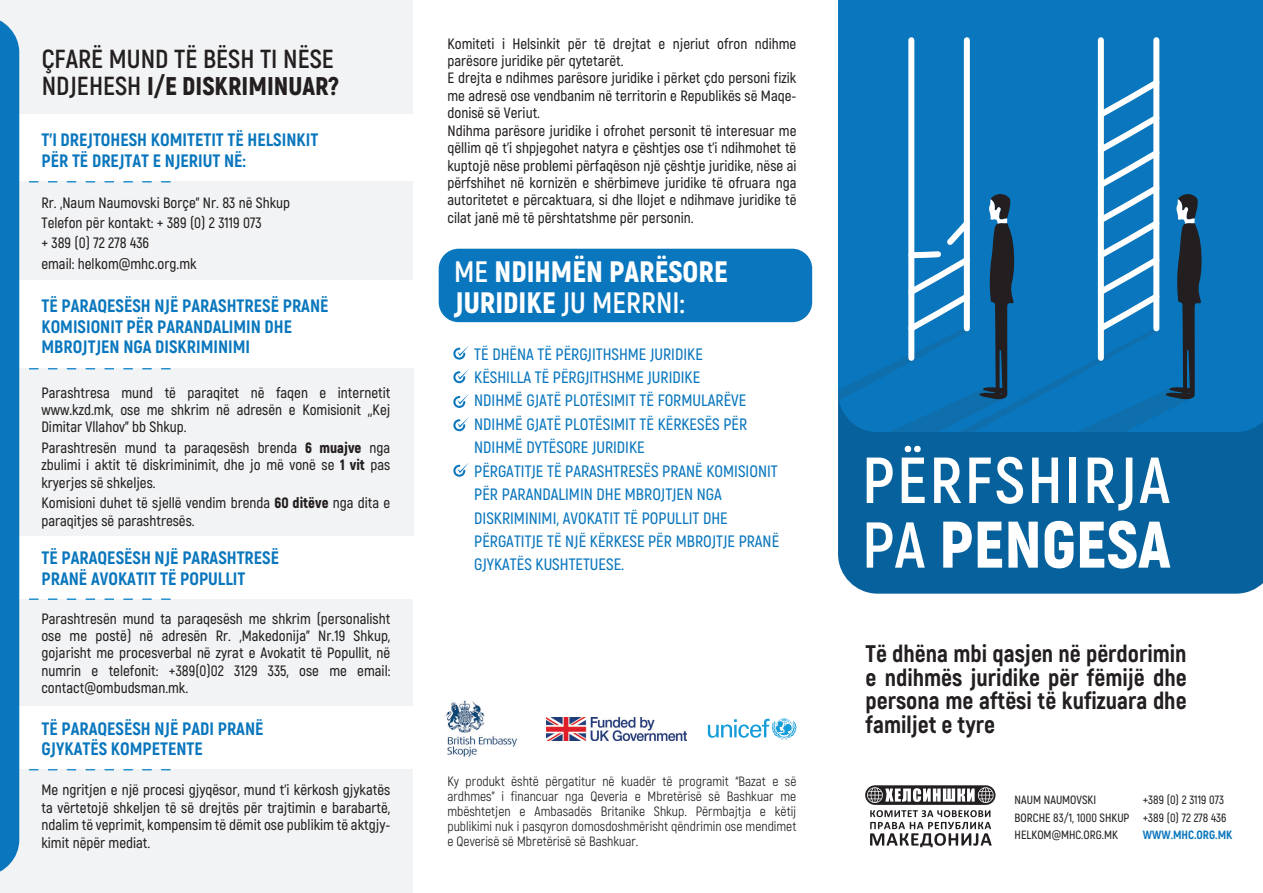
<style>
.page{position:relative;width:1263px;height:893px;background:#fff}
.page>*{position:absolute;margin:0;border:0;box-sizing:border-box;transform-origin:0 0}
.t1{font:900 65.7px "Akrobat";color:#fff}
.t2{font:700 64.95px "Akrobat";letter-spacing:.04em;color:#fff}
.t3{font:900 29.55px/31.5px "Akrobat";color:#fff}
.t4{font:700 26.1px "Akrobat";color:#231f20}
.t5{font:900 25.65px "Akrobat";color:#231f20}
.t6{font:800 24px/23.9px "Akrobat";color:#231f20;text-align:justify}
.t7{font:800 18px/20.4px "Akrobat";color:#0976bd}
.t8{font:600 16.5px/23.4px "Akrobat";color:#0976bd}
.t9{font:600 15px/17.4px "Akrobat";color:#231f20;text-align:justify}
.t10{font:13.5px/15px "Akrobat";color:#231f20;text-align:justify}
.t11{font:600 12px/17.7px "Akrobat";color:#231f20}
.t12{font:800 12px "Akrobat";color:#0976bd}
.s1{font-weight:700;font-size:26.1px}
.s2{font-weight:900}
.s3{font-weight:700}
.s4{font-weight:700;font-size:64.65px}
</style>
<div class="page">
<div style="left:0;top:369px;width:413px;height:167px;background:#f2f3f4"></div>
<div style="left:838px;top:432px;width:425px;height:162px;background:#07619c"></div>
<div style="left:0;top:599px;width:412px;height:107px;background:#f2f3f4"></div>
<div style="left:0;top:182px;width:412px;height:98px;background:#f2f3f4"></div>
<div style="left:0;top:770px;width:412px;height:123px;background:#f2f3f4"></div>
<div style="left:0;top:0;width:413px;height:113px;background:#f2f3f4"></div>
<svg style="left:29px;top:181px;width:144px;height:2px"></svg>
<div style="left:838px;top:0;width:425px;height:432px;background:#0976bd"></div>
<div style="left:0;top:20px;width:19px;height:852px;background:#0976bd"></div>
<svg style="left:29px;top:368px;width:144px;height:1px"></svg>
<svg style="left:29px;top:598px;width:142px;height:2px"></svg>
<svg style="left:29px;top:769px;width:144px;height:1px"></svg>
<img style="left:445px;top:700px;width:72px;height:57px">
<img style="left:546px;top:718px;width:140px;height:23px">
<svg style="left:708px;top:718px;width:88px;height:22px"></svg>
<div style="left:908px;top:40px;width:6px;height:318px;background:#fff"></div>
<div style="left:964px;top:40px;width:6px;height:288px;background:#fff"></div>
<div style="left:1098px;top:40px;width:6px;height:318px;background:#fff"></div>
<div style="left:1153px;top:40px;width:6px;height:288px;background:#fff"></div>
<svg style="left:838px;top:77px;width:364px;height:355px;background:#1e7cb9"></svg>
<svg style="left:865px;top:785px;width:130px;height:62px"></svg>
<div style="left:439px;top:249px;width:373px;height:73px;background:#0976bd;border-radius:20px"></div>
<svg style="left:453px;top:345px;width:16px;height:15px"></svg>
<svg style="left:453px;top:369px;width:16px;height:14px"></svg>
<svg style="left:453px;top:394px;width:16px;height:14px"></svg>
<svg style="left:453px;top:417px;width:16px;height:14px"></svg>
<svg style="left:453px;top:462px;width:16px;height:15px"></svg>
<h3 class="t4" style="left:42px;top:42px;width:294px">ÇFARË MUND TË BËSH TI NËSE</h3>
<h3 class="t5" style="left:42px;top:70px;width:299px"><span class="s1">NDJEHESH</span> I/E DISKRIMINUAR?</h3>
<p class="t7" style="left:41px;top:130px;width:278px">T’I DREJTOHESH KOMITETIT TË HELSINKIT<br>PËR TË DREJTAT E NJERIUT NË:</p>
<p class="t9" style="left:41px;top:192px;width:250px;line-height:20.4px;text-align:left">Rr. „Naum Naumovski Borçe” Nr. 83 në Shkup<br>Telefon për kontakt: + 389 (0) 2 3119 073<br>+ 389 (0) 72 278 436<br>email: helkom@mhc.org.mk</p>
<p class="t7" style="left:41px;top:296px;width:289px">TË PARAQESËSH NJË PARASHTRESË PRANË<br>KOMISIONIT PËR PARANDALIMIN DHE<br>MBROJTJEN NGA DISKRIMINIMI</p>
<p class="t9" style="left:41px;top:384px;width:350px">Parashtresa mund të paraqitet në faqen e internetit www.kzd.mk, ose me shkrim në adresën e Komisionit „,Кеј Dimitar Vllahov” bb Shkup.</p>
<p class="t9" style="left:41px;top:439px;width:350px">Parashtresën mund ta paraqesësh brenda <span class="s2">6 muajve</span> nga zbulimi i aktit të diskriminimit, dhe jo më vonë se <span class="s2">1 vit</span> pas kryerjes së shkeljes.</p>
<p class="t9" style="left:41px;top:494px;width:350px">Komisioni duhet të sjellë vendim brenda <span class="s2">60 ditëve</span> nga dita e paraqitjes së parashtresës.</p>
<p class="t7" style="left:42px;top:548px;width:239px">TË PARAQESËSH NJË PARASHTRESË<br>PRANË AVOKATIT TË POPULLIT</p>
<p class="t9" style="left:41px;top:610px;width:350px">Parashtresën mund ta paraqesësh me shkrim (personalisht ose me postë) në adresën Rr. „Makedonija” Nr.19 Shkup, gojarisht me procesverbal në zyrat e Avokatit të Popullit, në numrin e telefonit: +389(0)02 3129 335, ose me email: contact@ombudsman.mk.</p>
<p class="t7" style="left:41px;top:718px;width:224px">TË PARAQESËSH NJË PADI PRANË<br>GJYKATËS KOMPETENTE</p>
<p class="t9" style="left:41px;top:781px;width:350px">Me ngritjen e një procesi gjyqësor, mund t'i kërkosh gjykatës ta vërtetojë shkeljen të së drejtës për trajtimin e barabartë, ndalim të veprimit, kompensim të dëmit ose publikim të aktgjy&shy;kimit nëpër mediat.</p>
<p class="t9" style="left:447px;top:35px;width:350px;text-align:left">Komiteti i Helsinkit për të drejtat e njeriut ofron ndihme parësore juridike për qytetarët.<br>E drejta e ndihmes parësore juridike i përket çdo personi fizik me adresë ose vendbanim në territorin e Republikës së Maqe&shy;donisë së Veriut.<br>Ndihma parësore juridike i ofrohet personit të interesuar me qëllim që t’i shpjegohet natyra e çështjes ose t’i ndihmohet të kuptojë nëse problemi përfaqëson një çështje juridike, nëse ai përfshihet në kornizën e shërbimeve juridike të ofruara nga autoritetet e përcaktuara, si dhe llojet e ndihmave juridike të cilat janë më të përshtatshme për personin.</p>
<h3 class="t3" style="left:454px;top:255px;width:275px"><span class="s3">ME</span> NDIHMËN PARËSORE<br>JURIDIKE <span class="s3">JU MERRNI:</span></h3>
<p class="t8" style="left:474px;top:342px;width:306px">TË DHËNA TË PËRGJITHSHME JURIDIKE<br>KËSHILLA TË PËRGJITHSHME JURIDIKE<br>NDIHMË GJATË PLOTËSIMIT TË FORMULARËVE NDIHMË GJATË PLOTËSIMIT TË KËRKESËS PËR NDIHMË DYTËSORE JURIDIKE<br>PËRGATITJE TË PARASHTRESËS PRANË KOMISIONIT PËR PARANDALIMIN DHE MBROJTJEN NGA DISKRIMINIMI, AVOKATIT TË POPULLIT DHE PËRGATITJE TË NJË KËRKESE PËR MBROJTJE PRANË GJYKATËS KUSHTETUESE.</p>
<p class="t10" style="left:447px;top:773px;width:350px">Ky produkt është përgatitur në kuadër të programit “Bazat e së ardhmes” i financuar nga Qeveria e Mbretërisë së Bashkuar me mbështetjen e Ambasadës Britanike Shkup. Përmbajtja e këtij publikimi nuk i pasqyron domosdoshmërisht qëndrimin ose mendimet e Qeverisë së Mbretërisë së Bashkuar.</p>
<h2 class="t2" style="left:862px;top:440px;width:309px">PËRFSHIRJA</h2>
<h1 class="t1" style="left:862px;top:502px;width:310px"><span class="s4">PA</span> PENGESA</h1>
<h3 class="t6" style="left:866px;top:641px;width:322px">Të dhëna mbi qasjen në përdorimin e ndihmës juridike për fëmijë dhe persona me aftësi të kufizuara dhe familjet e tyre</h3>
<p class="t11" style="left:1015px;top:791px;width:116px">NAUM NAUMOVSKI<br>BORCHE 83/1, 1000 SHKUP<br>HELKOM@MHC.ORG.MK</p>
<p class="t11" style="left:1143px;top:791px;width:85px">+389 (0) 2 3119 073 +389 (0) 72 278 436</p>
<p class="t12" style="left:1143px;top:828px;width:91px">WWW.MHC.ORG.MK</p>
</div>
